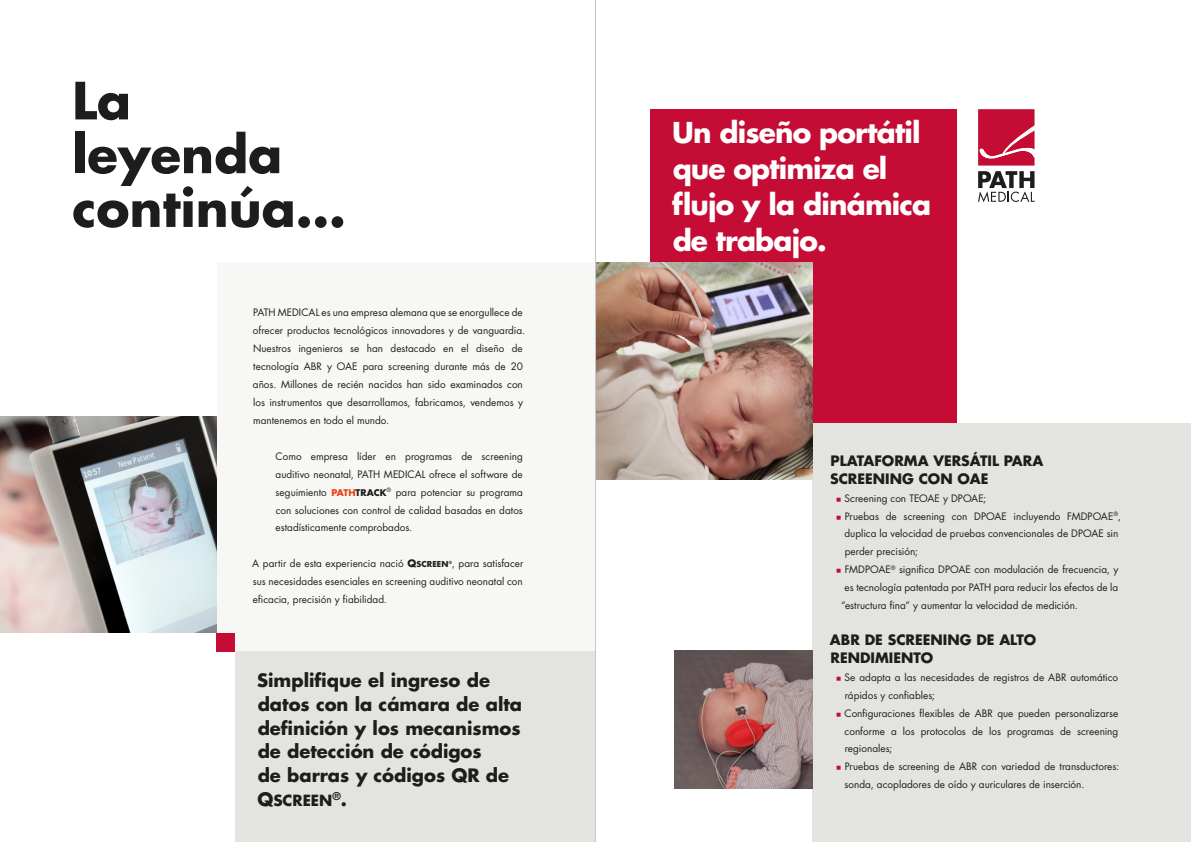
<style>
.page{position:relative;width:1191px;height:842px;background:#fff}
.page>*{position:absolute;margin:0;border:0;box-sizing:border-box;transform-origin:0 0}
.t1{font:700 50px/53.8px "Futura Std";color:#1d1d1b}
.t2{font:700 28px/35.8px "Futura Std";letter-spacing:-.03em;color:#fff}
.t3{font:700 18px/23.9px "Futura Std";color:#1d1d1b}
.t4{font:700 15px "Futura Std";color:#1d1d1b}
.t5{font:700 14px/17.9px "Futura Std";color:#1d1d1b}
.t6{font:10px/17.9px "Futura Std";color:#1d1d1b;text-align:justify}
.s1{font-weight:700;font-size:9px;color:#e74011}
.s2{font-weight:700;font-size:9px}
.s3{font-weight:700}
.s4{font-weight:700;font-size:8px}
.s5{font-size:18px}
.s6{font-family:"Cambria";font-size:7px;color:#c40c34}
</style>
<div class="page">
<div style="left:649px;top:109px;width:307px;height:314px;background:#c40c34"></div>
<svg style="left:978px;top:109px;width:56px;height:93px"></svg>
<img style="left:0;top:416px;width:216px;height:217px">
<div style="left:235px;top:651px;width:360px;height:191px;background:#e3e3e0"></div>
<div style="left:216px;top:263px;width:379px;height:388px;background:#f7f7f6"></div>
<div style="left:812px;top:423px;width:379px;height:419px;background:#e3e3e0"></div>
<img style="left:674px;top:651px;width:138px;height:137px">
<img style="left:596px;top:263px;width:216px;height:216px">
<div style="left:216px;top:633px;width:19px;height:18px;background:#c40c34"></div>
<hr style="left:595px;top:0;width:1px;height:842px;background:#c6c6c6">
<h1 class="t1" style="left:72px;top:73px;width:275px">La leyenda continúa…</h1>
<p class="t6" style="left:253px;top:304px;width:274px;text-align:left">PATH MEDICAL es una empresa alemana que se enorgullece de ofrecer productos tecnológicos innovadores y de vanguardia.<br>Nuestros ingenieros se han destacado en el diseño de tecnología ABR y OAE para screening durante más de 20 años. Millones de recién nacidos han sido examinados con los instrumentos que desarrollamos, fabricamos, vendemos y mantenemos en todo el mundo.</p>
<p class="t6" style="left:275px;top:447px;width:249px">Como empresa líder en programas de screening auditivo neonatal, PATH MEDICAL ofrece el software de seguimiento <span class="s1">PATH</span><span class="s2">TRACK</span><sup>®</sup> para potenciar su programa con soluciones con control de calidad basadas en datos estadísticamente comprobados.</p>
<p class="t6" style="left:252px;top:555px;width:273px">A partir de esta experiencia nació <span class="s3">Q</span><span class="s4">SCREEN</span><sup>®</sup>, para satisfacer sus necesidades esenciales en screening auditivo neonatal con eficacia, precisión y fiabilidad.</p>
<h3 class="t3" style="left:257px;top:668px;width:267px">Simplifique el ingreso de datos con la cámara de alta definición y los mecanismos de detección de códigos<br>de barras y códigos QR de</h3>
<h3 class="t4" style="left:257px;top:790px;width:91px"><span class="s5">Q</span>SCREEN<sup>®</sup><span class="s5">.</span></h3>
<h2 class="t2" style="left:672px;top:115px;width:261px">Un diseño portátil que optimiza el flujo y la dinámica de trabajo.</h2>
<h3 class="t5" style="left:830px;top:451px;width:215px">PLATAFORMA VERSÁTIL PARA<br>SCREENING CON OAE</h3>
<p class="t6" style="left:835px;top:489px;width:152px"><span class="s6">◼</span> Screening con TEOAE y DPOAE;</p>
<p class="t6" style="left:835px;top:507px;width:287px"><span class="s6">◼</span> Pruebas de screening con DPOAE incluyendo FMDPOAE<sup>®</sup>,</p>
<p class="t6" style="left:844px;top:525px;width:275px">duplica la velocidad de pruebas convencionales de DPOAE sin</p>
<p class="t6" style="left:844px;top:543px;width:75px">perder precisión;</p>
<p class="t6" style="left:835px;top:561px;width:284px"><span class="s6">◼</span> FMDPOAE<sup>®</sup> significa DPOAE con modulación de frecuencia, y</p>
<p class="t6" style="left:844px;top:579px;width:275px">es tecnología patentada por PATH para reducir los efectos de la</p>
<p class="t6" style="left:841px;top:597px;width:238px">“estructura fina” y aumentar la velocidad de medición.</p>
<h3 class="t5" style="left:830px;top:630px;width:208px">ABR DE SCREENING DE ALTO<br>RENDIMIENTO</h3>
<p class="t6" style="left:835px;top:668px;width:284px"><span class="s6">◼</span> Se adapta a las necesidades de registros de ABR automático</p>
<p class="t6" style="left:844px;top:686px;width:92px">rápidos y confiables;</p>
<p class="t6" style="left:835px;top:704px;width:284px"><span class="s6">◼</span> Configuraciones flexibles de ABR que pueden personalizarse</p>
<p class="t6" style="left:844px;top:722px;width:275px">conforme a los protocolos de los programas de screening</p>
<p class="t6" style="left:844px;top:740px;width:49px">regionales;</p>
<p class="t6" style="left:835px;top:758px;width:285px"><span class="s6">◼</span> Pruebas de screening de ABR con variedad de transductores:</p>
<p class="t6" style="left:844px;top:776px;width:241px">sonda, acopladores de oído y auriculares de inserción.</p>
</div>
